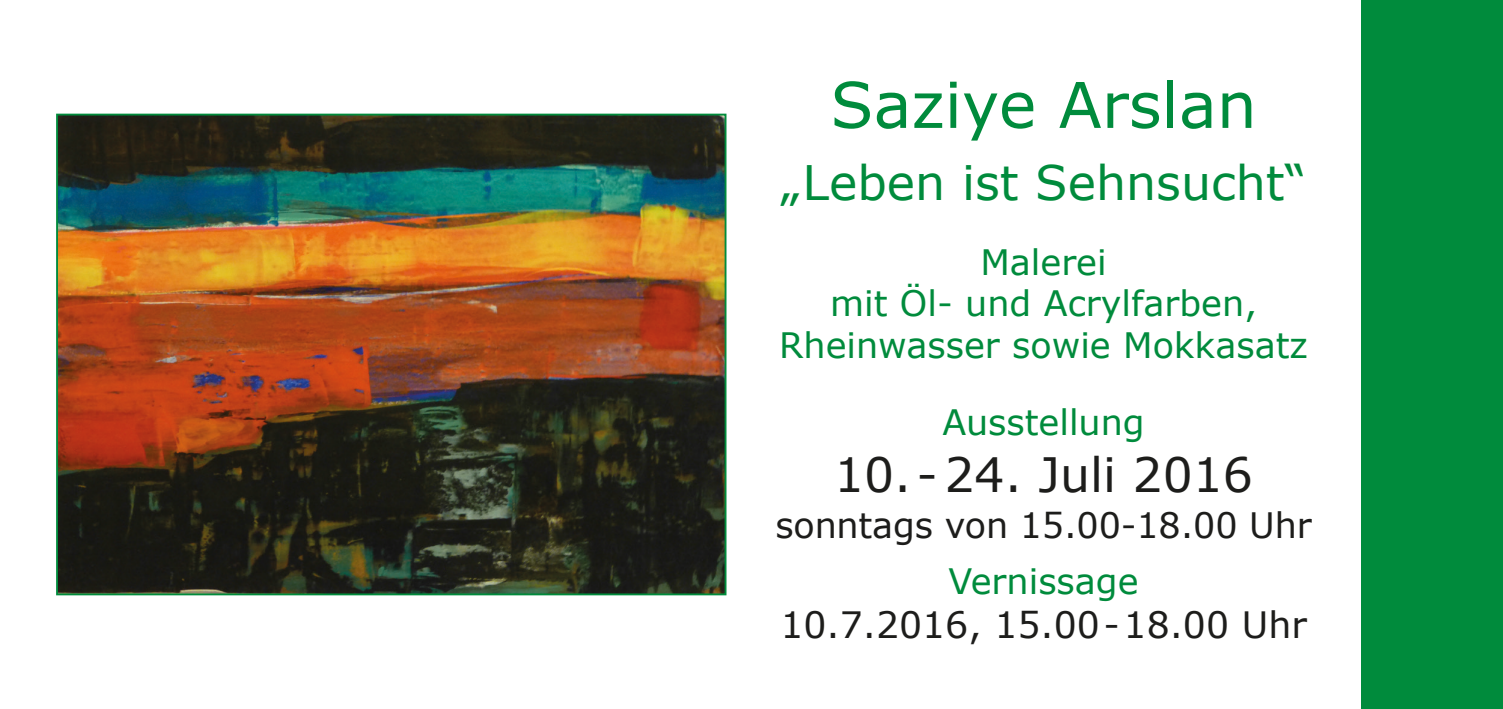
<style>
.page{position:relative;width:1503px;height:709px;background:#fff}
.page>*{position:absolute;margin:0;border:0;box-sizing:border-box;transform-origin:0 0}
.t1{font:63px "Verdana";color:#008b3c}
.t2{font:47.5px "Verdana";color:#008b3c}
.t3{font:47.25px "Verdana";color:#1d1d1b}
.t4{font:36.25px "Verdana";color:#1d1d1b}
.t5{font:35px/41px "Verdana";color:#008b3c;text-align:center}
.t6{font:35px "Verdana";letter-spacing:-.005em;color:#1d1d1b}
</style>
<div class="page">
<div style="left:1361px;top:0;width:141px;height:709px;background:#008b3c"></div>
<img style="left:59px;top:117px;width:664px;height:475px">
<div style="left:56px;top:114px;width:670px;height:481px;border:2px solid #008b3c"></div>
<h1 class="t1" style="left:830px;top:62px;width:428px">Saziye Arslan</h1>
<h2 class="t2" style="left:780px;top:150px;width:527px">„Leben ist Sehnsucht“</h2>
<p class="t5" style="left:779px;top:242px;width:530px">Malerei<br>mit Öl- und Acrylfarben,<br>Rheinwasser sowie Mokkasatz</p>
<p class="t5" style="left:942px;top:401px;width:204px">Ausstellung</p>
<h3 class="t3" style="left:834px;top:442px;width:420px">10.- 24. Juli 2016</h3>
<p class="t6" style="left:775px;top:501px;width:537px">sonntags von 15.00-18.00 Uhr</p>
<p class="t5" style="left:948px;top:560px;width:191px">Vernissage</p>
<p class="t4" style="left:780px;top:600px;width:528px">10.7.2016, 15.00-18.00 Uhr</p>
</div>
